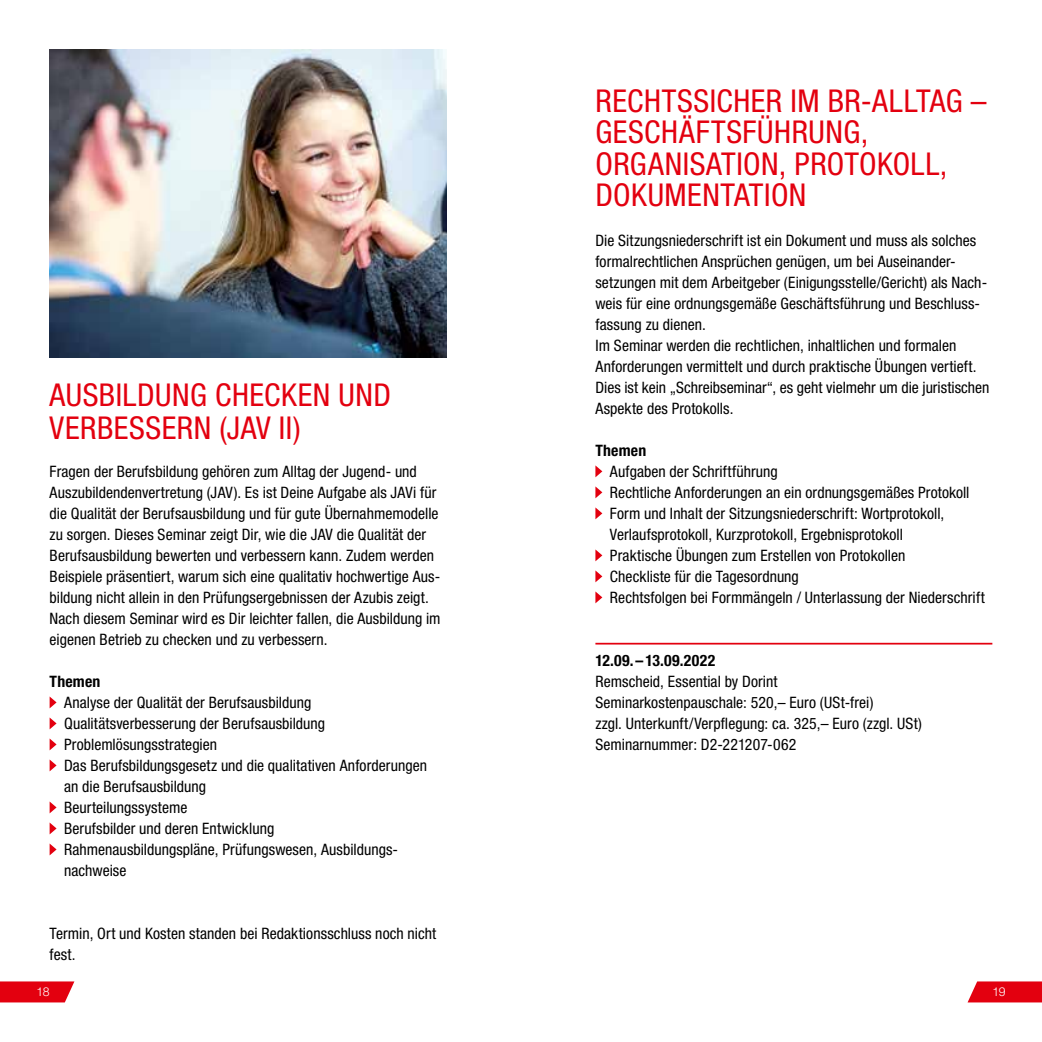
<style>
.page{position:relative;width:1042px;height:1042px;background:#fff}
.page>*{position:absolute;margin:0;border:0;box-sizing:border-box;transform-origin:0 0}
.t1{font:condensed 31.5px/31.5px "Helvetica Neue LT Std";letter-spacing:.015em;color:#e3000f}
.t2{font:condensed 15.75px/21px "Helvetica Neue LT Std";color:#000}
.t3{font:700 condensed 15.75px "Helvetica Neue LT Std";letter-spacing:.015em;color:#000}
.t4{font:300 12.25px "Helvetica Neue LT Std";color:#fff}
</style>
<div class="page">
<hr style="left:595px;top:643px;width:397px;height:1px;background:#e3000f">
<svg style="left:595px;top:465px;width:7px;height:12px"></svg>
<svg style="left:595px;top:486px;width:7px;height:12px"></svg>
<svg style="left:595px;top:507px;width:7px;height:12px"></svg>
<svg style="left:595px;top:549px;width:7px;height:12px"></svg>
<svg style="left:595px;top:570px;width:7px;height:12px"></svg>
<svg style="left:595px;top:591px;width:7px;height:12px"></svg>
<svg style="left:0;top:981px;width:74px;height:21px;background:#e51421"></svg>
<svg style="left:967px;top:981px;width:75px;height:21px;background:#e51725"></svg>
<svg style="left:50px;top:697px;width:7px;height:11px"></svg>
<svg style="left:50px;top:718px;width:7px;height:11px"></svg>
<svg style="left:50px;top:739px;width:7px;height:11px"></svg>
<svg style="left:50px;top:760px;width:7px;height:11px"></svg>
<svg style="left:50px;top:802px;width:7px;height:11px"></svg>
<svg style="left:50px;top:823px;width:7px;height:11px"></svg>
<svg style="left:50px;top:844px;width:7px;height:11px"></svg>
<img style="left:50px;top:50px;width:396px;height:307px">
<h1 class="t1" style="left:50px;top:378px;width:343px;line-height:33.2px">AUSBILDUNG CHECKEN UND<br>VERBESSERN (JAV II)</h1>
<p class="t2" style="left:50px;top:461px;width:392px">Fragen der Berufsbildung gehören zum Alltag der Jugend- und Auszubildendenvertretung (JAV). Es ist Deine Aufgabe als JAVi für die Qualität der Berufsausbildung und für gute Übernahmemodelle zu sorgen. Dieses Seminar zeigt Dir, wie die JAV die Qualität der Berufsausbildung bewerten und verbessern kann. Zudem werden Beispiele präsentiert, warum sich eine qualitativ hochwertige Aus&shy;bildung nicht allein in den Prüfungsergebnissen der Azubis zeigt.<br>Nach diesem Seminar wird es Dir leichter fallen, die Ausbildung im eigenen Betrieb zu checken und zu verbessern.</p>
<p class="t3" style="left:50px;top:672px;width:52px">Themen</p>
<p class="t2" style="left:64px;top:692px;width:364px">Analyse der Qualität der Berufsausbildung Qualitätsverbesserung der Berufsausbildung Problemlösungsstrategien<br>Das Berufsbildungsgesetz und die qualitativen Anforderungen an die Berufsausbildung<br>Beurteilungssysteme<br>Berufsbilder und deren Entwicklung Rahmenausbildungspläne, Prüfungswesen, Ausbildungs&shy;nachweise</p>
<p class="t2" style="left:50px;top:923px;width:388px">Termin, Ort und Kosten standen bei Redaktionsschluss noch nicht fest.</p>
<h1 class="t1" style="left:595px;top:85px;width:393px">RECHTSSICHER IM BR-ALLTAG –<br>GESCHÄFTSFÜHRUNG,<br>ORGANISATION, PROTOKOLL,<br>DOKUMENTATION</h1>
<p class="t2" style="left:595px;top:230px;width:395px">Die Sitzungsniederschrift ist ein Dokument und muss als solches formalrechtlichen Ansprüchen genügen, um bei Auseinander&shy;setzungen mit dem Arbeitgeber (Einigungsstelle/Gericht) als Nach&shy;weis für eine ordnungsgemäße Geschäftsführung und Beschluss&shy;fassung zu dienen.<br>Im Seminar werden die rechtlichen, inhaltlichen und formalen Anforderungen vermittelt und durch praktische Übungen vertieft.<br>Dies ist kein „Schreibseminar“, es geht vielmehr um die juristischen Aspekte des Protokolls.</p>
<p class="t3" style="left:595px;top:441px;width:52px">Themen</p>
<p class="t2" style="left:610px;top:461px;width:376px">Aufgaben der Schriftführung<br>Rechtliche Anforderungen an ein ordnungsgemäßes Protokoll Form und Inhalt der Sitzungsniederschrift: Wortprotokoll, Verlaufsprotokoll, Kurzprotokoll, Ergebnisprotokoll<br>Praktische Übungen zum Erstellen von Protokollen<br>Checkliste für die Tagesordnung<br>Rechtsfolgen bei Formmängeln / Unterlassung der Niederschrift</p>
<p class="t3" style="left:595px;top:651px;width:121px">12.09.–13.09.2022</p>
<p class="t2" style="left:595px;top:671px;width:328px">Remscheid, Essential by Dorint Seminarkostenpauschale: 520,– Euro (USt-frei)<br>zzgl. Unterkunft/Verpflegung: ca. 325,– Euro (zzgl. USt)<br>Seminarnummer: D2-221207-062</p>
<p class="t4" style="left:36px;top:984px;width:15px">18</p>
<p class="t4" style="left:992px;top:984px;width:15px">19</p>
</div>
